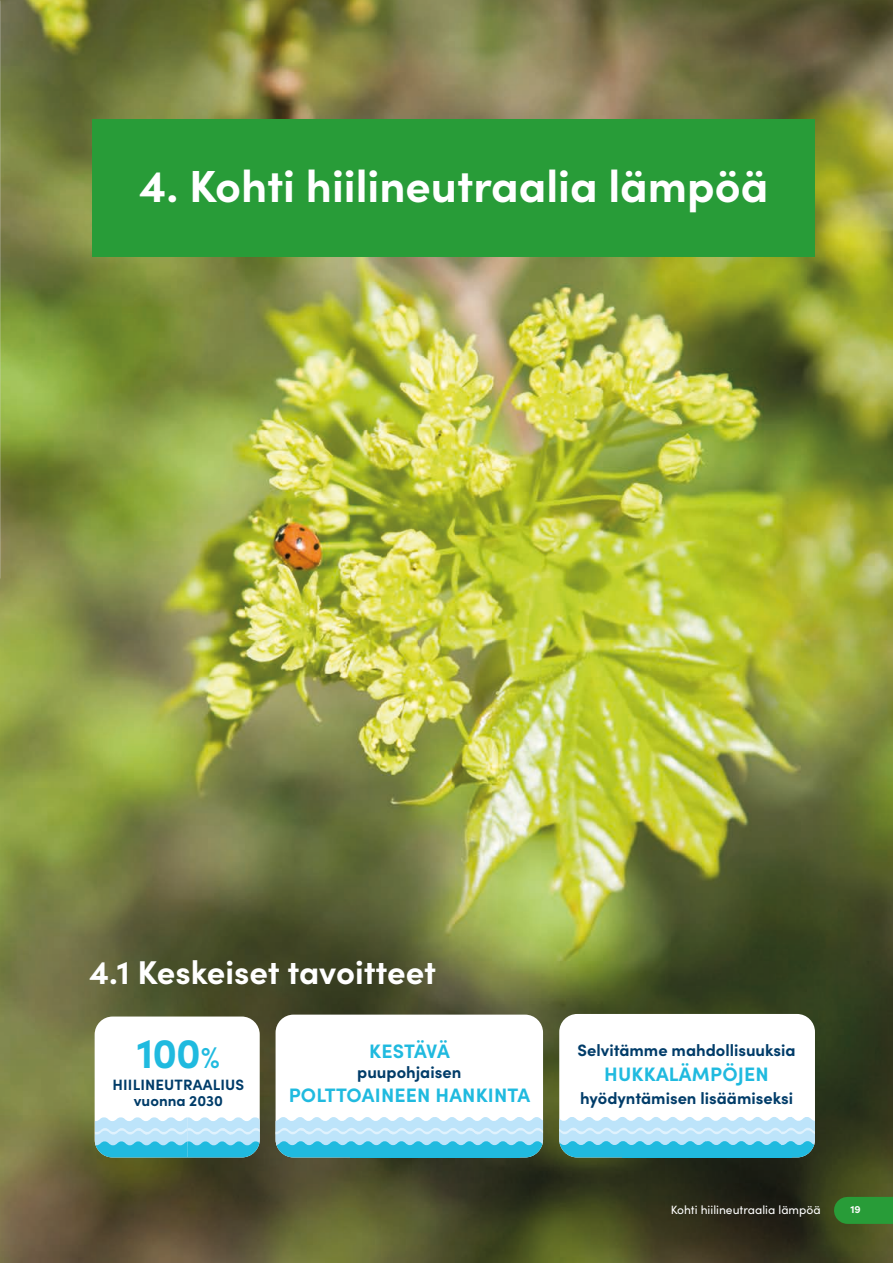
<style>
.page{position:relative;width:893px;height:1263px;background:#fff}
.page>*{position:absolute;margin:0;border:0;box-sizing:border-box;transform-origin:0 0}
.t1{font:700 45px "Sofia Pro";color:#fff}
.LEIPATEKSTO_ei_sis{font:700 42px "Sofia Pro";color:#20badf}
.H2_Alempi_otsikko{font:700 33px "Sofia Pro";color:#fff}
.LEIPATEKSTO_ei_sis-2{font:700 19.5px "Sofia Pro";letter-spacing:.01em;color:#20badf}
.LEIPATEKSTO_ei_sis-3{font:700 19.5px "Sofia Pro";letter-spacing:-.015em;color:#20badf}
.LEIPATEKSTO_ei_sis-4{font:700 16.5px "Sofia Pro";color:#003c69}
.LEIPATEKSTO_ei_sis-5{font:700 15px "Sofia Pro";letter-spacing:.01em;color:#003c69}
.t2{font:12px "Sofia Pro";color:#fff}
.t3{font:700 10.5px "Sofia Pro";color:#fff}
.s1{font-size:30px}
</style>
<div class="page">
<img style="left:0;top:0;width:893px;height:1263px">
<div style="left:95px;top:1016px;width:165px;height:141px;background:#fff;border-radius:18px"></div>
<svg style="left:95px;top:1117px;width:165px;height:40px;background:#8ed6ed"></svg>
<div style="left:276px;top:1014px;width:267px;height:143px;background:#fff;border-radius:18px"></div>
<svg style="left:276px;top:1117px;width:267px;height:40px;background:#8cd6ef"></svg>
<div style="left:559px;top:1014px;width:256px;height:143px;background:#fff;border-radius:18px"></div>
<svg style="left:559px;top:1117px;width:256px;height:40px;background:#8cd6ee"></svg>
<div style="left:93px;top:119px;width:722px;height:138px;background:#289c38"></div>
<img style="left:0;top:0;width:1px;height:578px">
<div style="left:847px;top:1197px;width:46px;height:27px;background:#289c38"></div>
<h1 class="t1" style="left:140px;top:152px;width:630px">4. Kohti hiilineutraalia lämpöä</h1>
<h2 class="H2_Alempi_otsikko" style="left:90px;top:947px;width:348px">4.1 Keskeiset tavoitteet</h2>
<p class="LEIPATEKSTO_ei_sis" style="left:137px;top:1020px;width:85px">100<span class="s1">%</span></p>
<p class="LEIPATEKSTO_ei_sis-5" style="left:112px;top:1073px;width:133px">HIILINEUTRAALIUS</p>
<p class="LEIPATEKSTO_ei_sis-5" style="left:134px;top:1089px;width:91px">vuonna 2030</p>
<p class="LEIPATEKSTO_ei_sis-3" style="left:369px;top:1036px;width:82px">KESTÄVÄ</p>
<p class="LEIPATEKSTO_ei_sis-4" style="left:357px;top:1059px;width:106px">puupohjaisen</p>
<p class="LEIPATEKSTO_ei_sis-2" style="left:289px;top:1080px;width:243px">POLTTOAINEEN HANKINTA</p>
<p class="LEIPATEKSTO_ei_sis-4" style="left:578px;top:1037px;width:220px">Selvitämme mahdollisuuksia</p>
<p class="LEIPATEKSTO_ei_sis-2" style="left:604px;top:1059px;width:166px">HUKKALÄMPÖJEN</p>
<p class="LEIPATEKSTO_ei_sis-4" style="left:580px;top:1085px;width:214px">hyödyntämisen lisäämiseksi</p>
<p class="t2" style="left:671px;top:1201px;width:151px">Kohti hiilineutraalia lämpöä</p>
<p class="t3" style="left:850px;top:1201px;width:12px">19</p>
</div>
